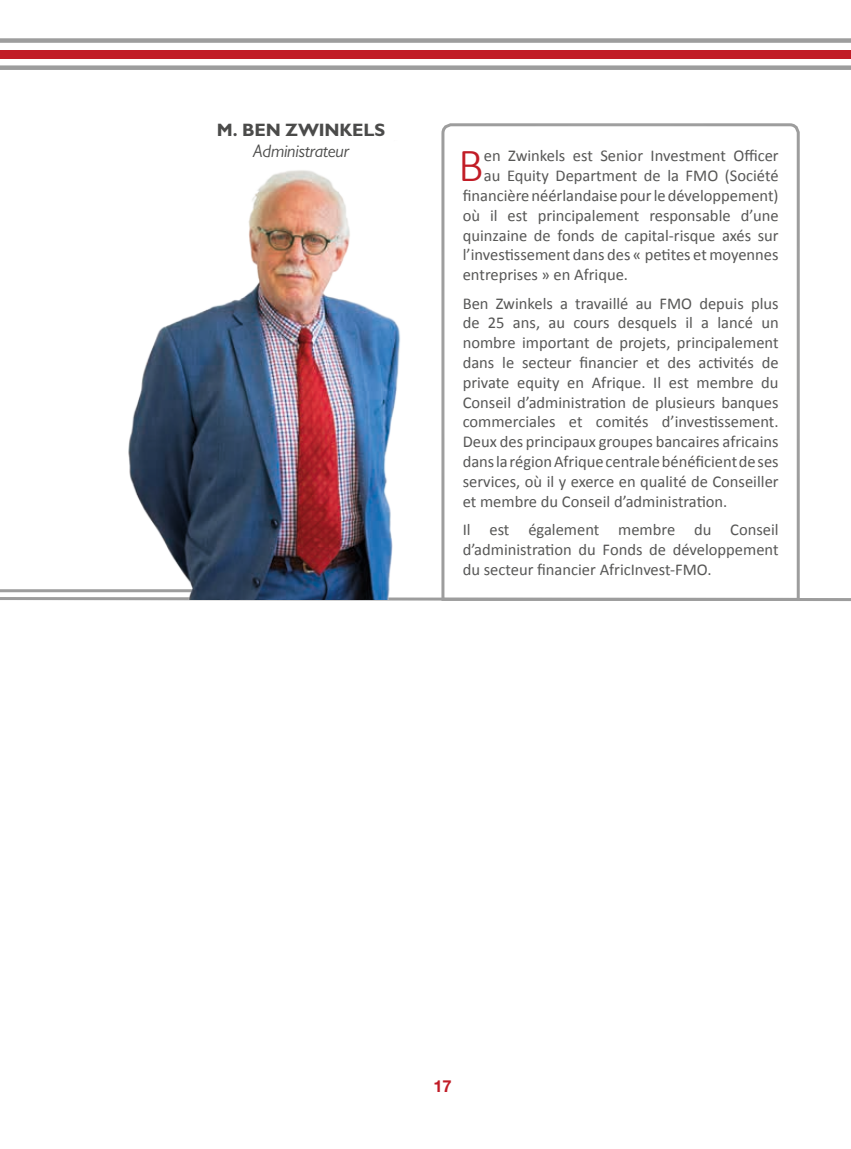
<style>
.page{position:relative;width:851px;height:1149px;background:#fff}
.page>*{position:absolute;margin:0;border:0;box-sizing:border-box;transform-origin:0 0}
.t1{font:300 47.7px "Calibri";color:#c11c26}
.t2{font:italic 18px "Gill Sans MT Pro";letter-spacing:-.01em;color:#4b4b4a}
.t3{font:700 18px "Gill Sans MT Pro";letter-spacing:-.01em;color:#4b4b4a}
.t4{font:16.5px/19.8px "Calibri";color:#575756;text-align:justify}
.t5{font:700 16.5px "Helvetica Neue";color:#c11c26}
</style>
<div class="page">
<svg style="left:0;top:38px;width:850px;height:32px"></svg>
<svg style="left:441px;top:123px;width:359px;height:471px"></svg>
<hr style="left:0;top:589px;width:195px;height:3px;background:#9d9d9d">
<svg style="left:0;top:594px;width:850px;height:7px"></svg>
<img style="left:115px;top:170px;width:290px;height:429px">
<p class="t3" style="left:217px;top:118px;width:170px">M. BEN ZWINKELS</p>
<p class="t2" style="left:253px;top:140px;width:97px">Administrateur</p>
<h1 class="t1" style="left:458px;top:136px;width:27px">B</h1>
<p class="t4" style="left:484px;top:146px;width:296px">en Zwinkels est Senior Investment Officer</p>
<p class="t4" style="left:484px;top:166px;width:296px">au Equity Department de la FMO (Société</p>
<p class="t4" style="left:462px;top:185px;width:317px">financière néérlandaise pour le développement)</p>
<p class="t4" style="left:462px;top:205px;width:317px">où il est principalement responsable d’une</p>
<p class="t4" style="left:462px;top:225px;width:317px">quinzaine de fonds de capital-risque axés sur</p>
<p class="t4" style="left:462px;top:245px;width:317px">l’investissement dans des « petites et moyennes</p>
<p class="t4" style="left:462px;top:265px;width:167px">entreprises » en Afrique.</p>
<p class="t4" style="left:462px;top:293px;width:317px">Ben Zwinkels a travaillé au FMO depuis plus de 25 ans, au cours desquels il a lancé un nombre important de projets, principalement dans le secteur financier et des activités de private equity en Afrique. Il est membre du Conseil d’administration de plusieurs banques commerciales et comités d’investissement.<br>Deux des principaux groupes bancaires africains dans la région Afrique centrale bénéficient de ses services, où il y exerce en qualité de Conseiller et membre du Conseil d’administration.</p>
<p class="t4" style="left:462px;top:519px;width:317px">Il est également membre du Conseil d’administration du Fonds de développement du secteur financier AfricInvest-FMO.</p>
<p class="t5" style="left:433px;top:1072px;width:20px">17</p>
</div>
